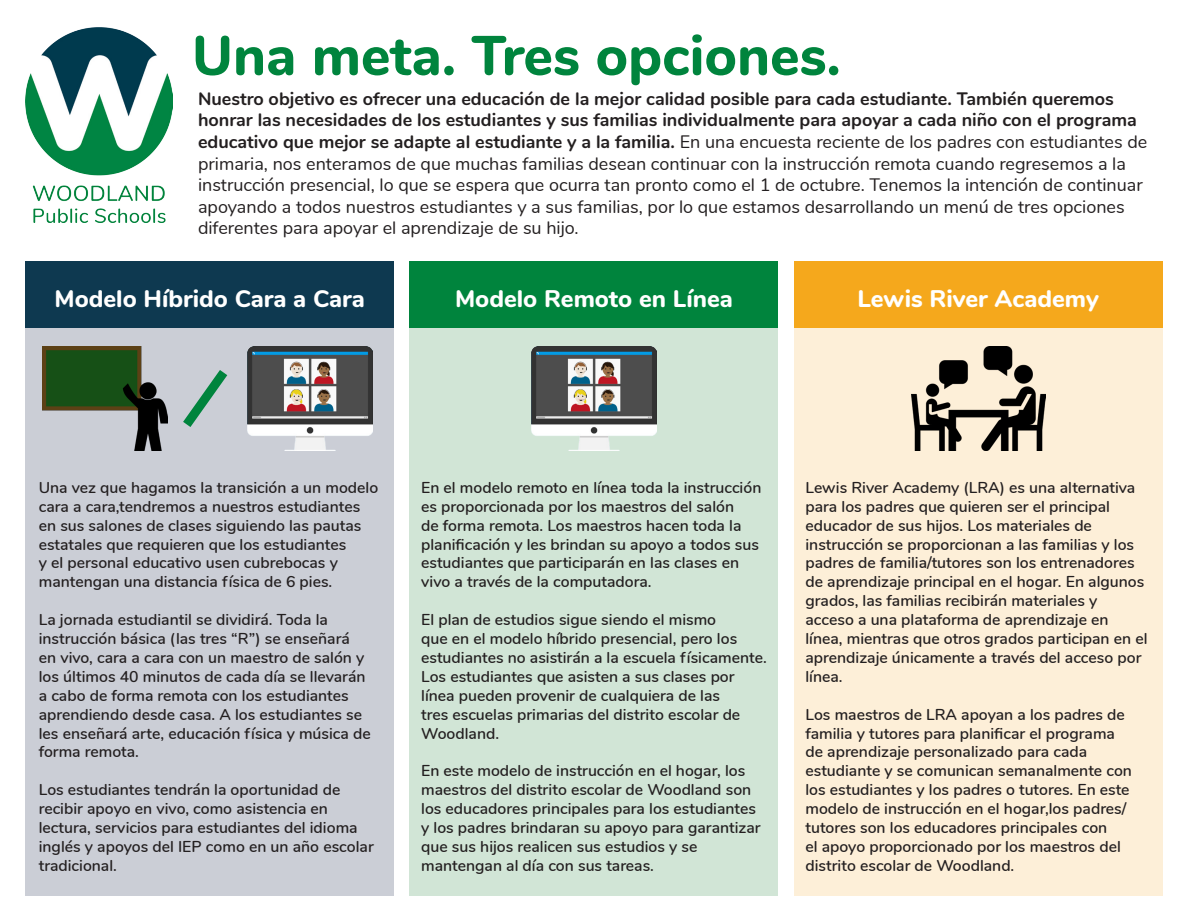
<style>
.page{position:relative;width:1188px;height:918px;background:#fff}
.page>*{position:absolute;margin:0;border:0;box-sizing:border-box;transform-origin:0 0}
.t1{font:800 55.5px "Nunito";color:#00843d}
.t2{font:800 24px "Nunito";color:#fff}
.t3{font:18px/21.6px "Nunito";color:#231f20}
.t4{font:600 15.75px/18.9px "Nunito";color:#231f20}
.s1{font-weight:700}
</style>
<div class="page">
<div style="left:25px;top:261px;width:369px;height:67px;background:#0e3950"></div>
<div style="left:410px;top:261px;width:368px;height:67px;background:#00843d"></div>
<div style="left:794px;top:261px;width:369px;height:67px;background:#f5a81c"></div>
<div style="left:25px;top:328px;width:369px;height:568px;background:#cbced6"></div>
<div style="left:410px;top:328px;width:368px;height:568px;background:#d1e5d6"></div>
<div style="left:794px;top:328px;width:369px;height:568px;background:#fdefd8"></div>
<img style="left:25px;top:27px;width:148px;height:195px">
<img style="left:532px;top:346px;width:124px;height:105px">
<img style="left:247px;top:346px;width:125px;height:105px">
<img style="left:911px;top:346px;width:134px;height:105px">
<img style="left:42px;top:346px;width:125px;height:105px">
<svg style="left:183px;top:370px;width:45px;height:57px"></svg>
<p class="t1" style="left:192px;top:15px;width:650px">Una meta. Tres opciones.</p>
<p class="t3" style="left:198px;top:87px;width:951px"><span class="s1">Nuestro objetivo es ofrecer una educación de la mejor calidad posible para cada estudiante. También queremos honrar las necesidades de los estudiantes y sus familias individualmente para apoyar a cada niño con el programa educativo que mejor se adapte al estudiante y a la familia.</span> En una encuesta reciente de los padres con estudiantes de primaria, nos enteramos de que muchas familias desean continuar con la instrucción remota cuando regresemos a la instrucción presencial, lo que se espera que ocurra tan pronto como el 1 de octubre. Tenemos la intención de continuar apoyando a todos nuestros estudiantes y a sus familias, por lo que estamos desarrollando un menú de tres opciones diferentes para apoyar el aprendizaje de su hijo.</p>
<p class="t2" style="left:54px;top:281px;width:312px">Modelo Híbrido Cara a Cara</p>
<p class="t2" style="left:455px;top:281px;width:279px">Modelo Remoto en Línea</p>
<p class="t2" style="left:858px;top:281px;width:243px">Lewis River Academy</p>
<p class="t4" style="left:39px;top:477px;width:341px">Una vez que hagamos la transición a un modelo cara a cara,tendremos a nuestros estudiantes en sus salones de clases siguiendo las pautas estatales que requieren que los estudiantes<br>y el personal educativo usen cubrebocas y mantengan una distancia física de 6 pies.</p>
<p class="t4" style="left:39px;top:609px;width:334px">La jornada estudiantil se dividirá. Toda la instrucción básica (las tres “R”) se enseñará en vivo, cara a cara con un maestro de salón y los últimos 40 minutos de cada día se llevarán a cabo de forma remota con los estudiantes aprendiendo desde casa. A los estudiantes se les enseñará arte, educación física y música de forma remota.</p>
<p class="t4" style="left:39px;top:779px;width:336px">Los estudiantes tendrán la oportunidad de recibir apoyo en vivo, como asistencia en lectura, servicios para estudiantes del idioma inglés y apoyos del IEP como en un año escolar tradicional.</p>
<p class="t4" style="left:421px;top:477px;width:342px">En el modelo remoto en línea toda la instrucción es proporcionada por los maestros del salón<br>de forma remota. Los maestros hacen toda la planificación y les brindan su apoyo a todos sus estudiantes que participarán en las clases en vivo a través de la computadora.</p>
<p class="t4" style="left:421px;top:609px;width:347px">El plan de estudios sigue siendo el mismo<br>que en el modelo híbrido presencial, pero los estudiantes no asistirán a la escuela físicamente.<br>Los estudiantes que asisten a sus clases por línea pueden provenir de cualquiera de las<br>tres escuelas primarias del distrito escolar de Woodland.</p>
<p class="t4" style="left:421px;top:761px;width:341px">En este modelo de instrucción en el hogar, los maestros del distrito escolar de Woodland son los educadores principales para los estudiantes y los padres brindaran su apoyo para garantizar que sus hijos realicen sus estudios y se mantengan al día con sus tareas.</p>
<p class="t4" style="left:805px;top:477px;width:344px">Lewis River Academy (LRA) es una alternativa para los padres que quieren ser el principal educador de sus hijos. Los materiales de instrucción se proporcionan a las familias y los padres de familia/tutores son los entrenadores de aprendizaje principal en el hogar. En algunos grados, las familias recibirán materiales y acceso a una plataforma de aprendizaje en línea, mientras que otros grados participan en el aprendizaje únicamente a través del acceso por línea.</p>
<p class="t4" style="left:805px;top:704px;width:328px">Los maestros de LRA apoyan a los padres de familia y tutores para planificar el programa de aprendizaje personalizado para cada estudiante y se comunican semanalmente con los estudiantes y los padres o tutores. En este modelo de instrucción en el hogar,los padres/ tutores son los educadores principales con<br>el apoyo proporcionado por los maestros del distrito escolar de Woodland.</p>
</div>
